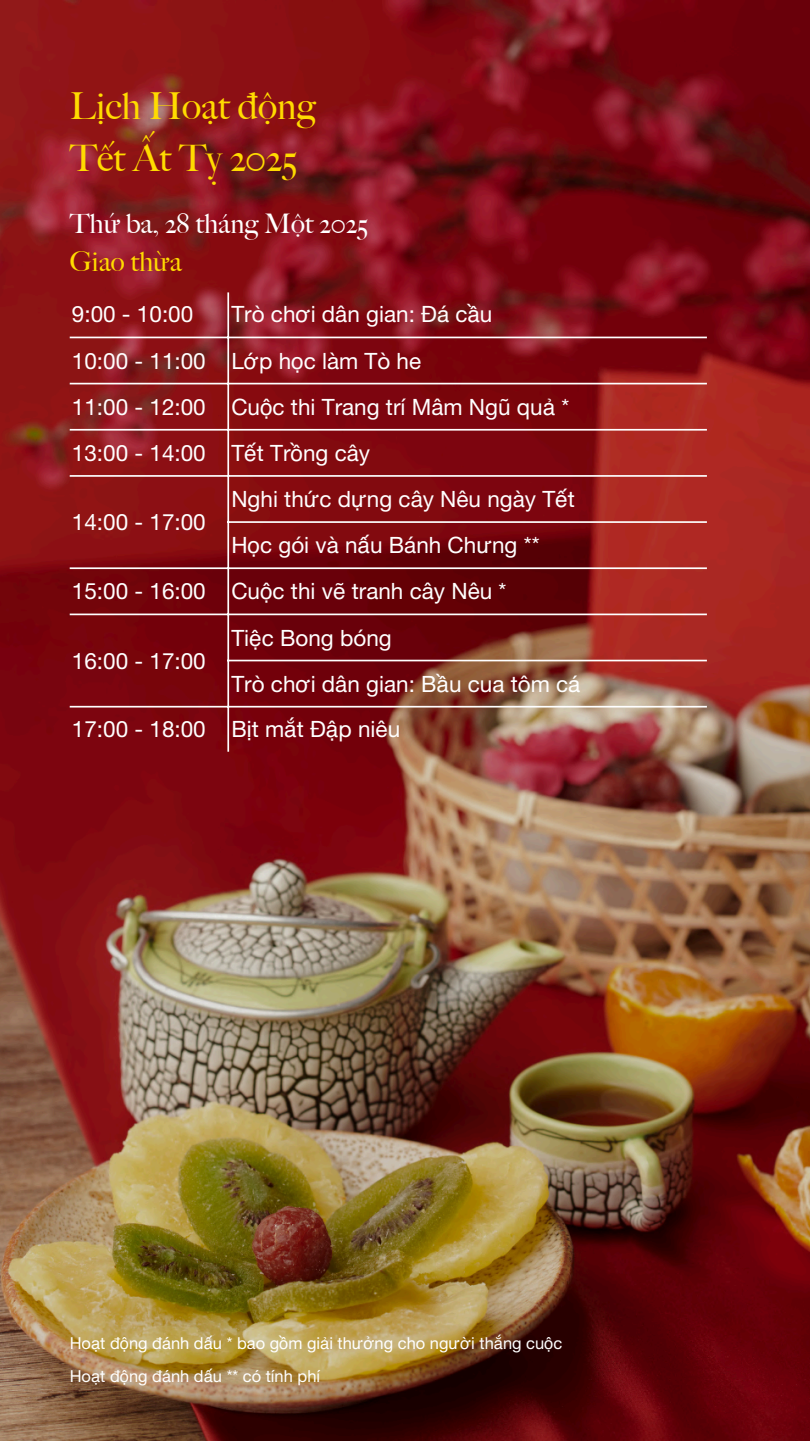
<style>
.page{position:relative;width:810px;height:1441px;background:#fff}
.page>*{position:absolute;margin:0;border:0;box-sizing:border-box;transform-origin:0 0}
.t1{font:500 37.2px/51.8px "Big Caslon";color:#ffdb00}
.t2{font:500 27px/37.7px "Big Caslon";color:#fff}
.t3{font:22.5px "Helvetica Neue";color:#fff}
.t4{font:16.5px "Helvetica Neue";color:#fff}
.s1{color:#ffdb00}
</style>
<div class="page">
<img style="left:0;top:0;width:810px;height:1440px">
<hr style="left:227px;top:292px;width:2px;height:459px;background:#fff">
<hr style="left:70px;top:336px;width:637px;height:2px;background:#fff">
<hr style="left:70px;top:382px;width:637px;height:2px;background:#fff">
<hr style="left:70px;top:429px;width:637px;height:1px;background:#fff">
<hr style="left:70px;top:475px;width:637px;height:1px;background:#fff">
<hr style="left:227px;top:521px;width:480px;height:2px;background:#fff">
<hr style="left:70px;top:567px;width:637px;height:2px;background:#fff">
<hr style="left:70px;top:613px;width:637px;height:2px;background:#fff">
<hr style="left:227px;top:659px;width:480px;height:2px;background:#fff">
<hr style="left:70px;top:705px;width:637px;height:2px;background:#fff">
<h1 class="t1" style="left:70px;top:81px;width:248px">Lịch Hoạt động<br>Tết Ất Tỵ 2025</h1>
<h2 class="t2" style="left:70px;top:205px;width:300px">Thứ ba, 28 tháng Một 2025<br><span class="s1">Giao thừa</span></h2>
<p class="t3" style="left:72px;top:301px;width:123px">9:00 - 10:00</p>
<p class="t3" style="left:231px;top:301px;width:263px">Trò chơi dân gian: Đá cầu</p>
<p class="t3" style="left:72px;top:347px;width:135px">10:00 - 11:00</p>
<p class="t3" style="left:231px;top:347px;width:191px">Lớp học làm Tò he</p>
<p class="t3" style="left:72px;top:393px;width:135px">11:00 - 12:00</p>
<p class="t3" style="left:231px;top:393px;width:340px">Cuộc thi Trang trí Mâm Ngũ quả *</p>
<p class="t3" style="left:72px;top:439px;width:135px">13:00 - 14:00</p>
<p class="t3" style="left:231px;top:439px;width:140px">Tết Trồng cây</p>
<p class="t3" style="left:72px;top:508px;width:135px">14:00 - 17:00</p>
<p class="t3" style="left:231px;top:485px;width:345px">Nghi thức dựng cây Nêu ngày Tết</p>
<p class="t3" style="left:231px;top:532px;width:310px">Học gói và nấu Bánh Chưng **</p>
<p class="t3" style="left:72px;top:578px;width:135px">15:00 - 16:00</p>
<p class="t3" style="left:231px;top:578px;width:277px">Cuộc thi vẽ tranh cây Nêu *</p>
<p class="t3" style="left:72px;top:647px;width:135px">16:00 - 17:00</p>
<p class="t3" style="left:231px;top:624px;width:162px">Tiệc Bong bóng</p>
<p class="t3" style="left:231px;top:670px;width:351px">Trò chơi dân gian: Bầu cua tôm cá</p>
<p class="t3" style="left:72px;top:715px;width:135px">17:00 - 18:00</p>
<p class="t3" style="left:231px;top:715px;width:170px">Bịt mắt Đập niêu</p>
<p class="t4" style="left:70px;top:1333px;width:494px">Hoạt động đánh dấu * bao gồm giải thưởng cho người thắng cuộc</p>
<p class="t4" style="left:70px;top:1365px;width:252px">Hoạt động đánh dấu ** có tính phí</p>
</div>
